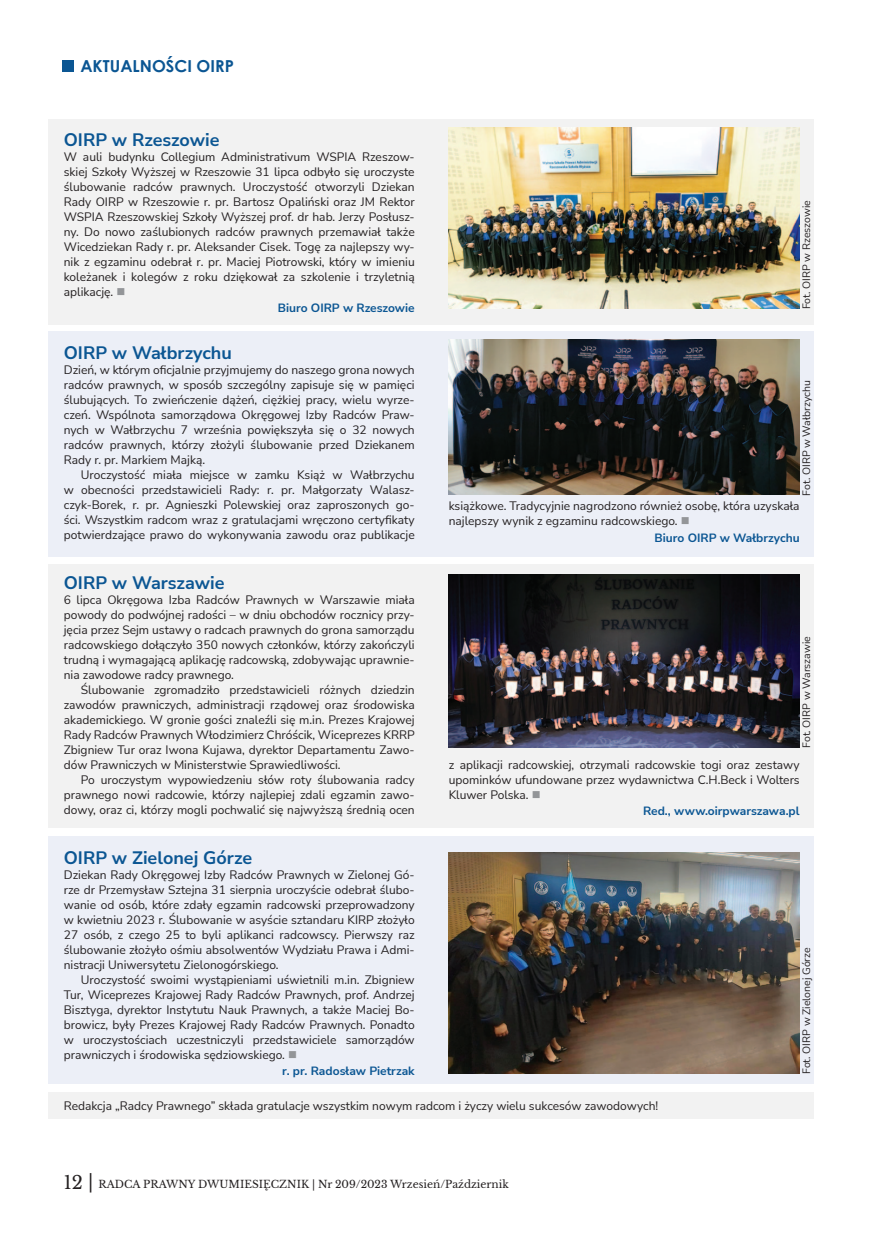
<style>
.page{position:relative;width:872px;height:1234px;background:#fff}
.page>*{position:absolute;margin:0;border:0;box-sizing:border-box;transform-origin:0 0}
.t1{font:700 18px "Nunito Sans";color:#0b5693}
.t2{font:700 16.5px "Century Gothic";color:#0b5693}
.t3{font:12px/15px "Nunito Sans";color:#231f20;text-align:justify}
.t4{font:700 12px "Nunito Sans";color:#0b5693}
.t5{font:10.5px "Nunito Sans";color:#231f20}
.t6{font:10.5px "Libre Baskerville";color:#231f20}
.s1{color:#939598}
.s2{font-size:18px}
</style>
<div class="page">
<div style="left:62px;top:60px;width:12px;height:12px;background:#0b5693"></div>
<div style="left:48px;top:1092px;width:766px;height:26px;background:#f2f2f2"></div>
<div style="left:48px;top:331px;width:766px;height:225px;background:#eceff7"></div>
<div style="left:48px;top:119px;width:766px;height:205px;background:#f2f2f2"></div>
<div style="left:48px;top:563px;width:766px;height:264px;background:#f2f2f2"></div>
<div style="left:48px;top:836px;width:766px;height:246px;background:#eceff7"></div>
<img style="left:449px;top:852px;width:350px;height:221px">
<img style="left:449px;top:574px;width:350px;height:173px">
<img style="left:449px;top:128px;width:350px;height:181px">
<img style="left:449px;top:339px;width:350px;height:155px">
<h2 class="t2" style="left:80px;top:54px;width:95px">AKTUALNOŚCI</h2>
<h2 class="t2" style="left:197px;top:54px;width:22px">OIRP</h2>
<h1 class="t1" style="left:64px;top:127px;width:157px">OIRP w Rzeszowie</h1>
<p class="t3" style="left:64px;top:149px;width:352px">W auli budynku Collegium Administrativum WSPIA Rzeszow&shy;skiej Szkoły Wyższej w Rzeszowie 31 lipca odbyło się uroczyste ślubowanie radców prawnych. Uroczystość otworzyli Dziekan Rady OIRP w Rzeszowie r. pr. Bartosz Opaliński oraz JM Rektor WSPIA Rzeszowskiej Szkoły Wyższej prof. dr hab. Jerzy Posłusz&shy;ny. Do nowo zaślubionych radców prawnych przemawiał także Wicedziekan Rady r. pr. Aleksander Cisek. Togę za najlepszy wy&shy;nik z egzaminu odebrał r. pr. Maciej Piotrowski, który w imieniu koleżanek i kolegów z roku dziękował za szkolenie i trzyletnią aplikację. <span class="s1">■</span></p>
<p class="t4" style="left:278px;top:300px;width:138px">Biuro OIRP w Rzeszowie</p>
<h1 class="t1" style="left:64px;top:340px;width:169px">OIRP w Wałbrzychu</h1>
<p class="t3" style="left:64px;top:362px;width:352px">Dzień, w którym oficjalnie przyjmujemy do naszego grona nowych radców prawnych, w sposób szczególny zapisuje się w pamięci ślubujących. To zwieńczenie dążeń, ciężkiej pracy, wielu wyrze&shy;czeń. Wspólnota samorządowa Okręgowej Izby Radców Praw&shy;nych w Wałbrzychu 7 września powiększyła się o 32 nowych radców prawnych, którzy złożyli ślubowanie przed Dziekanem Rady r. pr. Markiem Majką.</p>
<p class="t3" style="left:64px;top:467px;width:352px;text-indent:17px">Uroczystość miała miejsce w zamku Książ w Wałbrzychu w obecności przedstawicieli Rady: r. pr. Małgorzaty Walasz&shy;czyk-Borek, r. pr. Agnieszki Polewskiej oraz zaproszonych go&shy;ści. Wszystkim radcom wraz z gratulacjami wręczono certyfikaty potwierdzające prawo do wykonywania zawodu oraz publikacje</p>
<h1 class="t1" style="left:64px;top:569px;width:162px">OIRP w Warszawie</h1>
<p class="t3" style="left:64px;top:591px;width:352px">6 lipca Okręgowa Izba Radców Prawnych w Warszawie miała powody do podwójnej radości – w dniu obchodów rocznicy przy&shy;jęcia przez Sejm ustawy o radcach prawnych do grona samorządu radcowskiego dołączyło 350 nowych członków, którzy zakończyli trudną i wymagającą aplikację radcowską, zdobywając uprawnie&shy;nia zawodowe radcy prawnego.</p>
<p class="t3" style="left:64px;top:681px;width:352px;text-indent:17px">Ślubowanie zgromadziło przedstawicieli różnych dziedzin zawodów prawniczych, administracji rządowej oraz środowiska akademickiego. W gronie gości znaleźli się m.in. Prezes Krajowej Rady Radców Prawnych Włodzimierz Chróścik, Wiceprezes KRRP Zbigniew Tur oraz Iwona Kujawa, dyrektor Departamentu Zawo&shy;dów Prawniczych w Ministerstwie Sprawiedliwości.</p>
<p class="t3" style="left:64px;top:771px;width:352px;text-indent:17px">Po uroczystym wypowiedzeniu słów roty ślubowania radcy prawnego nowi radcowie, którzy najlepiej zdali egzamin zawo&shy;dowy, oraz ci, którzy mogli pochwalić się najwyższą średnią ocen</p>
<h1 class="t1" style="left:64px;top:844px;width:190px">OIRP w Zielonej Górze</h1>
<p class="t3" style="left:64px;top:866px;width:352px">Dziekan Rady Okręgowej Izby Radców Prawnych w Zielonej Gó&shy;rze dr Przemysław Sztejna 31 sierpnia uroczyście odebrał ślubo&shy;wanie od osób, które zdały egzamin radcowski przeprowadzony w kwietniu 2023 r. Ślubowanie w asyście sztandaru KIRP złożyło 27 osób, z czego 25 to byli aplikanci radcowscy. Pierwszy raz ślubowanie złożyło ośmiu absolwentów Wydziału Prawa i Admi&shy;nistracji Uniwersytetu Zielonogórskiego.</p>
<p class="t3" style="left:64px;top:971px;width:352px;text-indent:17px">Uroczystość swoimi wystąpieniami uświetnili m.in. Zbigniew Tur, Wiceprezes Krajowej Rady Radców Prawnych, prof. Andrzej Bisztyga, dyrektor Instytutu Nauk Prawnych, a także Maciej Bo&shy;browicz, były Prezes Krajowej Rady Radców Prawnych. Ponadto w uroczystościach uczestniczyli przedstawiciele samorządów prawniczych i środowiska sędziowskiego. <span class="s1">■</span></p>
<p class="t4" style="left:282px;top:1062px;width:134px">r. pr. Radosław Pietrzak</p>
<p class="t5" style="left:799px;top:309px;width:110px;rotate:-90deg">Fot. OIRP w Rzeszowie</p>
<p class="t5" style="left:799px;top:495px;width:117px;rotate:-90deg">Fot. OIRP w Wałbrzychu</p>
<p class="t3" style="left:449px;top:498px;width:352px">książkowe. Tradycyjnie nagrodzono również osobę, która uzyskała najlepszy wynik z egzaminu radcowskiego. <span class="s1">■</span></p>
<p class="t4" style="left:654px;top:529px;width:146px">Biuro OIRP w Wałbrzychu</p>
<p class="t5" style="left:799px;top:747px;width:113px;rotate:-90deg">Fot. OIRP w Warszawie</p>
<p class="t3" style="left:449px;top:756px;width:352px">z aplikacji radcowskiej, otrzymali radcowskie togi oraz zestawy upominków ufundowane przez wydawnictwa C.H.Beck i Wolters Kluwer Polska. <span class="s1">■</span></p>
<p class="t4" style="left:643px;top:802px;width:158px">Red., www.oirpwarszawa.pl</p>
<p class="t5" style="left:799px;top:1073px;width:128px;rotate:-90deg">Fot. OIRP w Zielonej Górze</p>
<p class="t3" style="left:64px;top:1097px;width:596px">Redakcja „Radcy Prawnego” składa gratulacje wszystkim nowym radcom i życzy wielu sukcesów zawodowych!</p>
<p class="t6" style="left:64px;top:1177px;width:446px"><span class="s2">12 |</span> RADCA PRAWNY DWUMIESIĘCZNIK | NR 209/2023 WRZESIEŃ/PAŹDZIERNIK</p>
</div>
